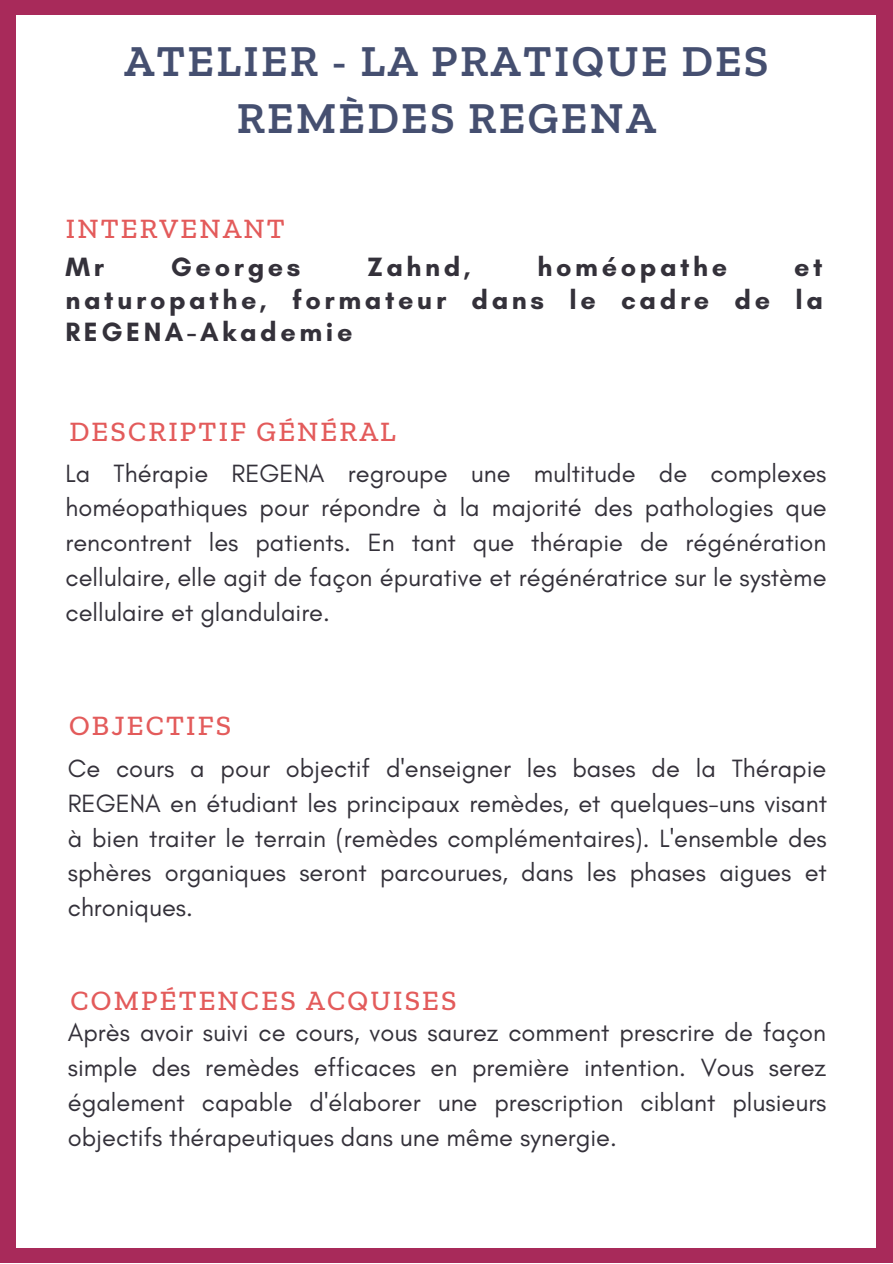
<style>
.page{position:relative;width:893px;height:1264px;background:#fff}
.page>*{position:absolute;margin:0;border:0;box-sizing:border-box;transform-origin:0 0}
.t1{font:600 45px/57.3px "Zilla Slab";letter-spacing:.05em;color:#454f70;text-align:center}
.t2{font:500 28.5px "Zilla Slab";letter-spacing:.075em;color:#e35b5b}
.t3{font:700 27px/32.5px "Glacial Indifference";letter-spacing:.135em;color:#34313a;text-align:justify}
.t4{font:25.5px/34.8px "Glacial Indifference";color:#34313a;text-align:justify}
</style>
<div class="page">
<div style="left:0;top:0;width:892px;height:1262px;background:#a82a5a"></div>
<div style="left:17px;top:15px;width:858px;height:1232px;background:#fff"></div>
<h1 class="t1" style="left:124px;top:31px;width:646px">ATELIER - LA PRATIQUE DES<br>REMÈDES REGENA</h1>
<p class="t2" style="left:66px;top:211px;width:220px">INTERVENANT</p>
<p class="t3" style="left:65px;top:250px;width:40px">Mr</p>
<p class="t3" style="left:171px;top:250px;width:131px">Georges</p>
<p class="t3" style="left:367px;top:250px;width:105px">Zahnd,</p>
<p class="t3" style="left:537px;top:250px;width:191px">homéopathe</p>
<p class="t3" style="left:65px;top:250px;width:759px;text-indent:728px">et naturopathe, formateur dans le cadre de la REGENA-Akademie</p>
<p class="t2" style="left:69px;top:414px;width:328px">DESCRIPTIF GÉNÉRAL</p>
<p class="t4" style="left:65px;top:455px;width:762px">La Thérapie REGENA regroupe une multitude de complexes homéopathiques pour répondre à la majorité des pathologies que rencontrent les patients. En tant que thérapie de régénération cellulaire, elle agit de façon épurative et régénératrice sur le système cellulaire et glandulaire.</p>
<p class="t2" style="left:69px;top:708px;width:164px">OBJECTIFS</p>
<p class="t4" style="left:68px;top:750px;width:760px">Ce cours a pour objectif d'enseigner les bases de la Thérapie REGENA en étudiant les principaux remèdes, et quelques-uns visant à bien traiter le terrain (remèdes complémentaires). L'ensemble des sphères organiques seront parcourues, dans les phases aigues et chroniques.</p>
<p class="t2" style="left:70px;top:983px;width:387px">COMPÉTENCES ACQUISES</p>
<p class="t4" style="left:68px;top:1015px;width:760px">Après avoir suivi ce cours, vous saurez comment prescrire de façon simple des remèdes efficaces en première intention. Vous serez également capable d'élaborer une prescription ciblant plusieurs objectifs thérapeutiques dans une même synergie.</p>
</div>
